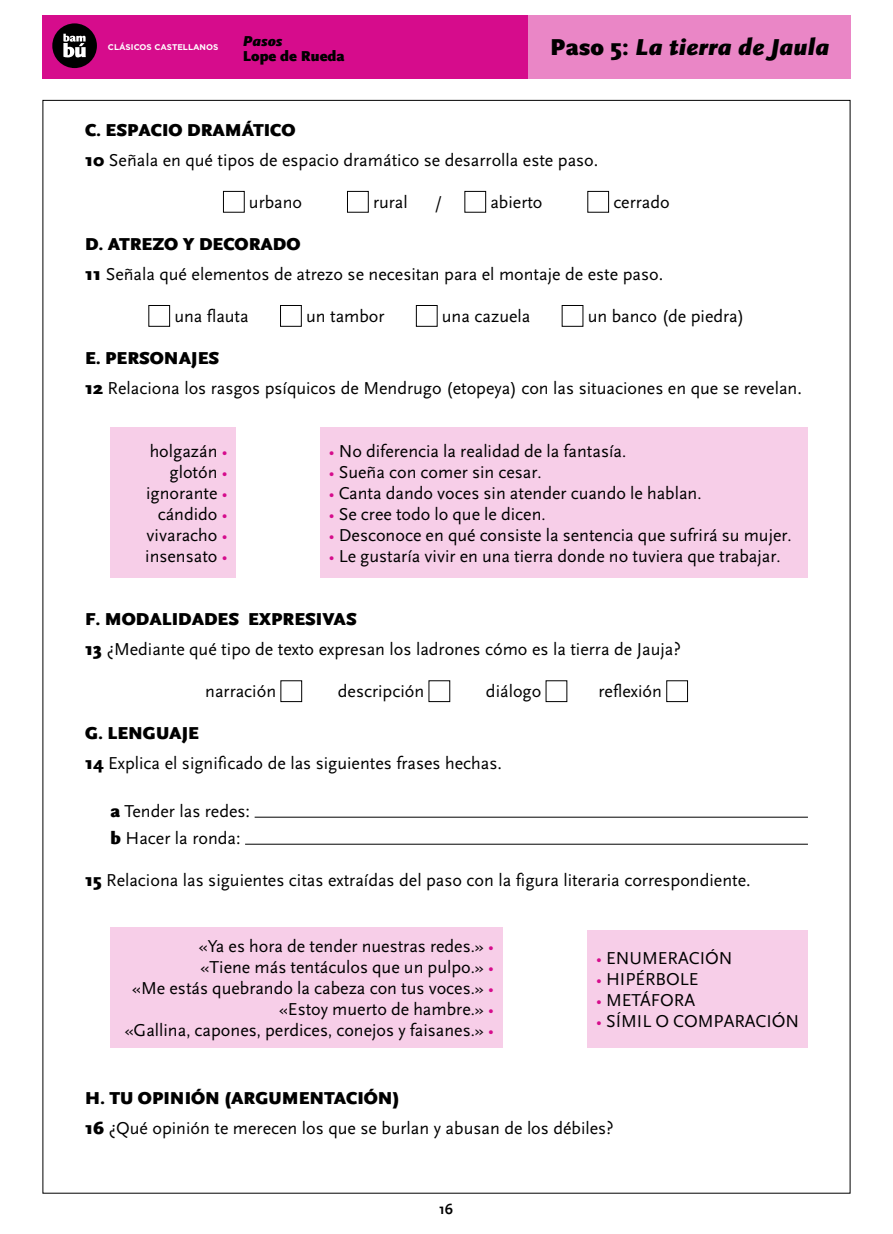
<style>
.page{position:relative;width:893px;height:1234px;background:#fff}
.page>*{position:absolute;margin:0;border:0;box-sizing:border-box;transform-origin:0 0}
.t1{font:italic 900 24px "Scala Sans";letter-spacing:.01em;color:#000}
.t2{font:18px/21px "Scala Sans";color:#000}
.t3{font:900 18px "Scala Sans";color:#000}
.t4{font:900 15px "Scala Sans";color:#000}
.t5{font:italic 900 15px "Scala Sans";color:#000}
.t6{font:700 15px "Scala Sans";color:#000}
.t7{font:700 8.25px "Gotham";color:#fff}
.s1{font-style:normal}
.s2{font-weight:900}
.s3{font-size:16.5px;color:#d60c8c}
.s4{font-size:16.5px}
</style>
<div class="page">
<div style="left:43px;top:15px;width:807px;height:64px;background:#d60c8c"></div>
<svg style="left:52px;top:23px;width:45px;height:45px"></svg>
<div style="left:223px;top:191px;width:21px;height:21px;border:1px solid #000"></div>
<div style="left:347px;top:191px;width:21px;height:21px;border:1px solid #000"></div>
<div style="left:465px;top:191px;width:21px;height:21px;border:1px solid #000"></div>
<div style="left:588px;top:191px;width:21px;height:21px;border:1px solid #000"></div>
<div style="left:149px;top:305px;width:21px;height:21px;border:1px solid #000"></div>
<div style="left:280px;top:305px;width:22px;height:21px;border:1px solid #000"></div>
<div style="left:416px;top:305px;width:21px;height:21px;border:1px solid #000"></div>
<hr style="left:255px;top:816px;width:553px;height:1px;background:#000">
<hr style="left:245px;top:843px;width:563px;height:1px;background:#000">
<div style="left:111px;top:427px;width:125px;height:150px;background:#f7cee8"></div>
<div style="left:320px;top:427px;width:488px;height:150px;background:#f7cee8"></div>
<div style="left:111px;top:926px;width:392px;height:121px;background:#f7cee8"></div>
<div style="left:588px;top:929px;width:220px;height:118px;background:#f7cee8"></div>
<div style="left:528px;top:15px;width:323px;height:64px;background:#ea86c6"></div>
<p class="t7" style="left:108px;top:42px;width:112px">CLÁSICOS CASTELLANOS</p>
<p class="t5" style="left:243px;top:33px;width:41px">Pasos</p>
<p class="t4" style="left:243px;top:48px;width:103px">Lope de Rueda</p>
<h1 class="t1" style="left:550px;top:34px;width:280px"><span class="s1">Paso 5:</span> La tierra de Jaula</h1>
<p class="t2" style="left:85px;top:115px;width:515px;line-height:30px"><span class="s2">C. ESPACIO DRAMÁTICO<br>10</span> Señala en qué tipos de espacio dramático se desarrolla este paso.</p>
<p class="t2" style="left:249px;top:192px;width:55px">urbano</p>
<p class="t2" style="left:373px;top:192px;width:36px">rural</p>
<p class="t2" style="left:435px;top:192px;width:9px">/</p>
<p class="t2" style="left:490px;top:192px;width:54px">abierto</p>
<p class="t2" style="left:613px;top:192px;width:58px">cerrado</p>
<p class="t3" style="left:85px;top:234px;width:128px">D. Atrezo Y DECO</p>
<p class="t2" style="left:85px;top:229px;width:580px;line-height:30px;text-indent:164px"><span class="s2">RADO<br>11</span> Señala qué elementos de atrezo se necesitan para el montaje de este paso.</p>
<p class="t2" style="left:174px;top:306px;width:76px">una flauta</p>
<p class="t2" style="left:306px;top:306px;width:80px">un tambor</p>
<p class="t2" style="left:442px;top:306px;width:90px">una cazuela</p>
<p class="t2" style="left:588px;top:306px;width:158px">un banco (de piedra)</p>
<p class="t3" style="left:85px;top:348px;width:80px">E. PERSONA</p>
<p class="t2" style="left:85px;top:343px;width:718px;line-height:30px;text-indent:106px"><span class="s2">JES<br>12</span> Relaciona los rasgos psíquicos de Mendrugo (etopeya) con las situaciones en que se revelan.</p>
<p class="t2" style="left:145px;top:441px;width:84px;text-align:right">holgazán <span class="s3">• </span>glotón <span class="s3">• </span>ignorante <span class="s3">• </span>cándido <span class="s3">• </span>vivaracho <span class="s3">• </span>insensato <span class="s3">•</span></p>
<p class="t2" style="left:329px;top:441px;width:299px"><span class="s3">•</span> No diferencia la realidad de la fantasía<span class="s4">.</span></p>
<p class="t2" style="left:329px;top:462px;width:214px"><span class="s3">•</span> Sueña con comer sin cesar<span class="s4">.</span></p>
<p class="t2" style="left:329px;top:483px;width:374px"><span class="s3">•</span> Canta dando voces sin atender cuando le hablan<span class="s4">.</span></p>
<p class="t2" style="left:329px;top:504px;width:218px"><span class="s3">•</span> Se cree todo lo que le dicen<span class="s4">.</span></p>
<p class="t2" style="left:329px;top:525px;width:464px"><span class="s3">•</span> Desconoce en qué consiste la sentencia que sufrirá su mujer<span class="s4">.</span></p>
<p class="t2" style="left:329px;top:546px;width:453px"><span class="s3">•</span> Le gustaría vivir en una tierra donde no tuviera que trabajar<span class="s4">.</span></p>
<p class="t3" style="left:85px;top:609px;width:51px">F. MODA</p>
<p class="t3" style="left:162px;top:609px;width:30px">LIDADE</p>
<p class="t2" style="left:85px;top:604px;width:597px;line-height:30px;text-indent:143px"><span class="s2">S EXPRESIVAS<br>13</span> ¿Mediante qué tipo de texto expresan los ladrones cómo es la tierra de Jauja?</p>
<p class="t2" style="left:205px;top:681px;width:72px">narración</p>
<p class="t2" style="left:338px;top:681px;width:88px">descripción</p>
<p class="t2" style="left:486px;top:681px;width:57px">diálogo</p>
<p class="t2" style="left:599px;top:681px;width:65px">reflexión</p>
<p class="t2" style="left:85px;top:718px;width:418px;line-height:30px"><span class="s2">G. LENGUAJE<br>14</span> Explica el significado de las siguientes frases hechas.</p>
<p class="t2" style="left:111px;top:798px;width:141px;line-height:27px"><span class="s2">a</span> Tender las redes: <span class="s2">b</span> Hacer la ronda:</p>
<p class="t2" style="left:85px;top:870px;width:667px"><span class="s2">15</span> Relaciona las siguientes citas extraídas del paso con la figura literaria correspondiente.</p>
<p class="t2" style="left:124px;top:935px;width:371px;text-align:right"><span class="s4">«</span>Ya es hora de tender nuestras redes<span class="s4">.»</span> <span class="s3">•<br></span><span class="s4">«</span>Tiene más tentáculos que un pulpo<span class="s4">.»</span> <span class="s3">•<br></span><span class="s4">«</span>Me estás quebrando la cabeza con tus voces<span class="s4">.»</span> <span class="s3">• </span><span class="s4">«</span>Estoy muerto de hambre<span class="s4">.»</span> <span class="s3">•<br></span><span class="s4">«</span>Gallina<span class="s4">,</span> capones<span class="s4">,</span> perdices<span class="s4">,</span> conejos y faisanes<span class="s4">.»</span> <span class="s3">•</span></p>
<p class="t2" style="left:596px;top:947px;width:138px"><span class="s3">•</span> ENUMERACIÓN</p>
<p class="t2" style="left:596px;top:968px;width:104px"><span class="s3">•</span> HI PÉRBOLE</p>
<p class="t2" style="left:596px;top:989px;width:100px"><span class="s3">•</span> METÁFORA</p>
<p class="t2" style="left:596px;top:1010px;width:205px"><span class="s3">•</span> SÍMI L O COMPARACIÓN</p>
<p class="t2" style="left:85px;top:1083px;width:530px;line-height:30px;text-indent:272px"><span class="s2">IÓN)<br>16</span> ¿Qué opinión te merecen los que se burlan y abusan de los débiles?</p>
<p class="t3" style="left:85px;top:1088px;width:227px">H. TU OPIN IÓN (ARGUMENTAC</p>
<p class="t6" style="left:439px;top:1200px;width:16px">16</p>
</div>
